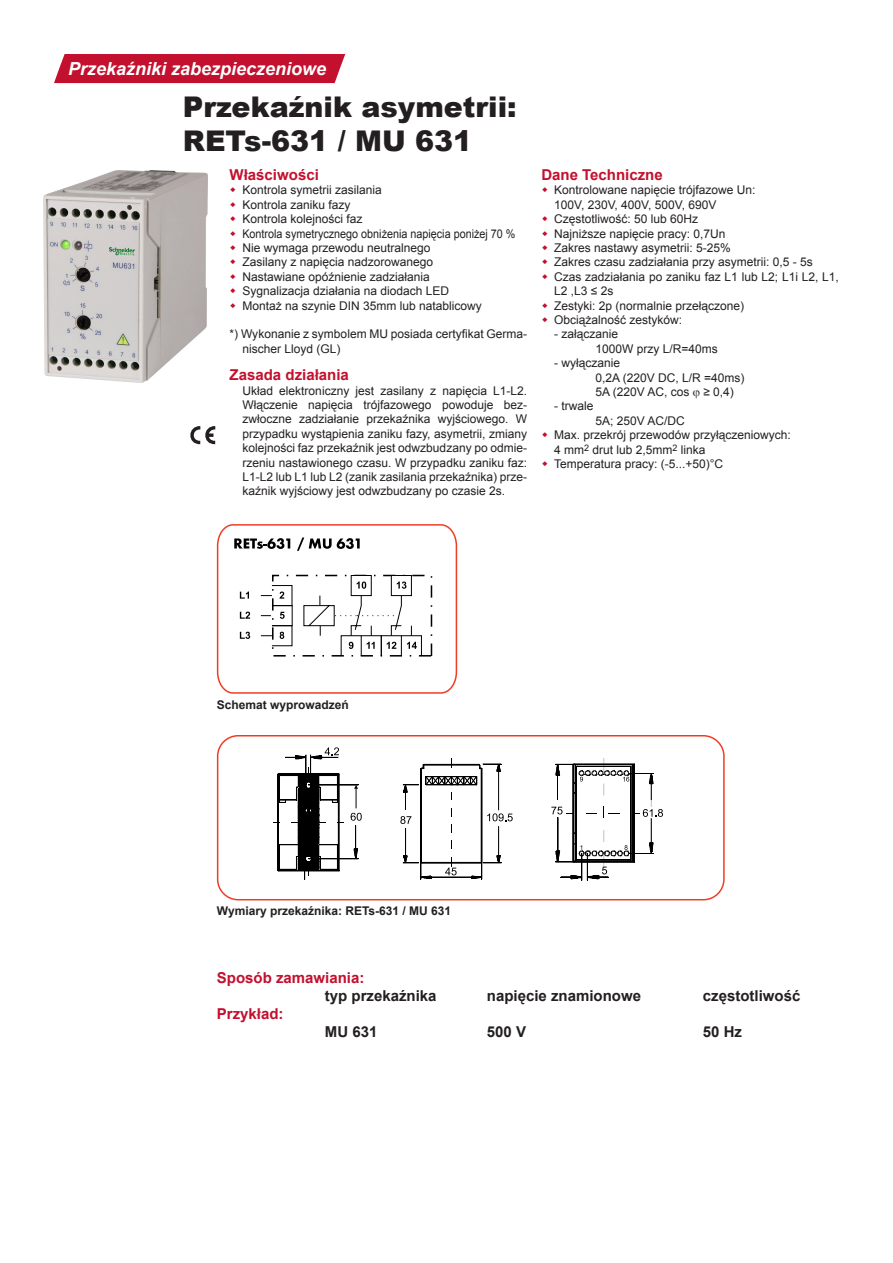
<style>
.page{position:relative;width:893px;height:1263px;background:#fff}
.page>*{position:absolute;margin:0;border:0;box-sizing:border-box;transform-origin:0 0}
.t1{font:900 28.5px "Arial";color:#231f20}
.t2{font:italic 700 18px "Arial";color:#fff}
.t3{font:700 15px "Arial";color:#c3102e}
.t4{font:700 15px "Arial";color:#231f20}
.t5{font:12px/14.4px "Arial";color:#231f20}
.t6{font:700 12px "Arial";color:#231f20}
.t7{font:12px "Arial";color:#231f20;scale:.9 1}
</style>
<div class="page">
<svg style="left:190px;top:426px;width:26px;height:19px"></svg>
<div style="left:54px;top:54px;width:291px;height:29px;background:#c3102e"></div>
<svg style="left:217px;top:524px;width:241px;height:170px"></svg>
<div style="left:217px;top:735px;width:508px;height:165px;border:2px solid #ef3c23;border-radius:20px"></div>
<hr style="left:308px;top:858px;width:50px;height:1px;background:#000">
<hr style="left:308px;top:785px;width:50px;height:1px;background:#000">
<hr style="left:306px;top:755px;width:1px;height:30px;background:#000">
<hr style="left:310px;top:755px;width:1px;height:30px;background:#000">
<hr style="left:311px;top:755px;width:1px;height:30px;background:#000">
<svg style="left:273px;top:768px;width:71px;height:111px"></svg>
<svg style="left:351px;top:785px;width:11px;height:74px"></svg>
<svg style="left:285px;top:747px;width:54px;height:12px"></svg>
<svg style="left:400px;top:758px;width:113px;height:121px"></svg>
<hr style="left:575px;top:766px;width:1px;height:94px;background:#000">
<hr style="left:632px;top:766px;width:1px;height:94px;background:#000">
<hr style="left:576px;top:766px;width:1px;height:94px;background:#000">
<hr style="left:631px;top:766px;width:1px;height:94px;background:#000">
<hr style="left:630px;top:766px;width:1px;height:94px;background:#000">
<hr style="left:572px;top:764px;width:1px;height:98px;background:#000">
<hr style="left:634px;top:764px;width:1px;height:98px;background:#000">
<hr style="left:633px;top:764px;width:1px;height:98px;background:#000">
<hr style="left:573px;top:764px;width:1px;height:98px;background:#000">
<svg style="left:551px;top:806px;width:112px;height:74px"></svg>
<svg style="left:555px;top:764px;width:99px;height:36px"></svg>
<img style="left:44px;top:170px;width:164px;height:212px">
<p class="t2" style="left:68px;top:57px;width:260px">Przekaźniki zabezpieczeniowe</p>
<p class="t1" style="left:183px;top:86px;width:335px">Przekaźnik asymetrii:</p>
<p class="t1" style="left:183px;top:120px;width:291px">RETs-631 / MU 631</p>
<p class="t3" style="left:230px;top:165px;width:91px">Właściwości</p>
<p class="t5" style="left:242px;top:183px;width:141px">Kontrola symetrii zasilania</p>
<p class="t5" style="left:242px;top:197px;width:110px">Kontrola zaniku fazy</p>
<p class="t5" style="left:242px;top:212px;width:122px">Kontrola kolejności faz</p>
<p class="t7" style="left:242px;top:225px;width:305px">Kontrola symetrycznego obniżenia napięcia poniżej 70 %</p>
<p class="t5" style="left:242px;top:241px;width:190px">Nie wymaga przewodu neutralnego</p>
<p class="t5" style="left:242px;top:255px;width:192px">Zasilany z napięcia nadzorowanego</p>
<p class="t5" style="left:242px;top:269px;width:189px">Nastawiane opóźnienie zadziałania</p>
<p class="t5" style="left:242px;top:284px;width:208px">Sygnalizacja działania na diodach LED</p>
<p class="t5" style="left:242px;top:298px;width:241px">Montaż na szynie DIN 35mm lub natablicowy</p>
<p class="t5" style="left:242px;top:327px;width:286px;text-indent:-13px">*) Wykonanie z symbolem MU posiada certyfikat Germa&shy;nischer Lloyd (GL)</p>
<p class="t3" style="left:230px;top:365px;width:121px">Zasada działania</p>
<p class="t5" style="left:242px;top:383px;width:286px;text-align:justify">Układ elektroniczny jest zasilany z napięcia L1-L2.<br>Włączenie napięcia trójfazowego powoduje bez&shy;zwłoczne zadziałanie przekaźnika wyjściowego. W przypadku wystąpienia zaniku fazy, asymetrii, zmiany kolejności faz przekaźnik jest odwzbudzany po odmie&shy;rzeniu nastawionego czasu. W przypadku zaniku faz:<br>L1-L2 lub L1 lub L2 (zanik zasilania przekaźnika) prze&shy;kaźnik wyjściowy jest odwzbudzany po czasie 2s.</p>
<p class="t3" style="left:541px;top:165px;width:123px">Dane Techniczne</p>
<p class="t5" style="left:554px;top:183px;width:203px">Kontrolowane napięcie trójfazowe Un:</p>
<p class="t5" style="left:554px;top:197px;width:164px">100V, 230V, 400V, 500V, 690V</p>
<p class="t5" style="left:554px;top:212px;width:146px">Częstotliwość: 50 lub 60Hz</p>
<p class="t5" style="left:554px;top:226px;width:173px">Najniższe napięcie pracy: 0,7Un</p>
<p class="t5" style="left:554px;top:241px;width:178px">Zakres nastawy asymetrii: 5-25%</p>
<p class="t5" style="left:554px;top:255px;width:260px">Zakres czasu zadziałania przy asymetrii: 0,5 - 5s</p>
<p class="t5" style="left:554px;top:269px;width:286px">Czas zadziałania po zaniku faz L1 lub L2; L1i L2, L1,<br>L2 ,L3 ≤ 2s</p>
<p class="t5" style="left:554px;top:298px;width:192px">Zestyki: 2p (normalnie przełączone)</p>
<p class="t5" style="left:554px;top:313px;width:130px">Obciążalność zestyków:</p>
<p class="t5" style="left:554px;top:327px;width:66px">- załączanie</p>
<p class="t5" style="left:595px;top:341px;width:124px">1000W przy L/R=40ms</p>
<p class="t5" style="left:554px;top:356px;width:68px">- wyłączanie</p>
<p class="t5" style="left:595px;top:370px;width:151px">0,2A (220V DC, L/R =40ms)</p>
<p class="t5" style="left:595px;top:385px;width:140px">5A (220V AC, cos ≥ 0,4)</p>
<p class="t5" style="left:554px;top:399px;width:41px">- trwale</p>
<p class="t5" style="left:595px;top:413px;width:91px">5A; 250V AC/DC</p>
<p class="t5" style="left:554px;top:428px;width:238px">Max. przekrój przewodów przyłączeniowych:</p>
<p class="t5" style="left:554px;top:442px;width:153px">4 mm<sup>2</sup> drut lub 2,5mm<sup>2</sup> linka</p>
<p class="t5" style="left:554px;top:457px;width:171px">Temperatura pracy: (-5...+50)°C</p>
<p class="t6" style="left:217px;top:696px;width:134px">Schemat wyprowadzeń</p>
<p class="t6" style="left:217px;top:902px;width:236px">Wymiary przekaźnika: RETs-631 / MU 631</p>
<p class="t3" style="left:217px;top:967px;width:149px">Sposób zamawiania:</p>
<p class="t4" style="left:325px;top:985px;width:113px">typ przekaźnika</p>
<p class="t4" style="left:487px;top:985px;width:156px">napięcie znamionowe</p>
<p class="t4" style="left:703px;top:985px;width:99px">częstotliwość</p>
<p class="t3" style="left:217px;top:1003px;width:68px">Przykład:</p>
<p class="t4" style="left:325px;top:1021px;width:54px">MU 631</p>
<p class="t4" style="left:487px;top:1021px;width:41px">500 V</p>
<p class="t4" style="left:703px;top:1021px;width:41px">50 Hz</p>
</div>
